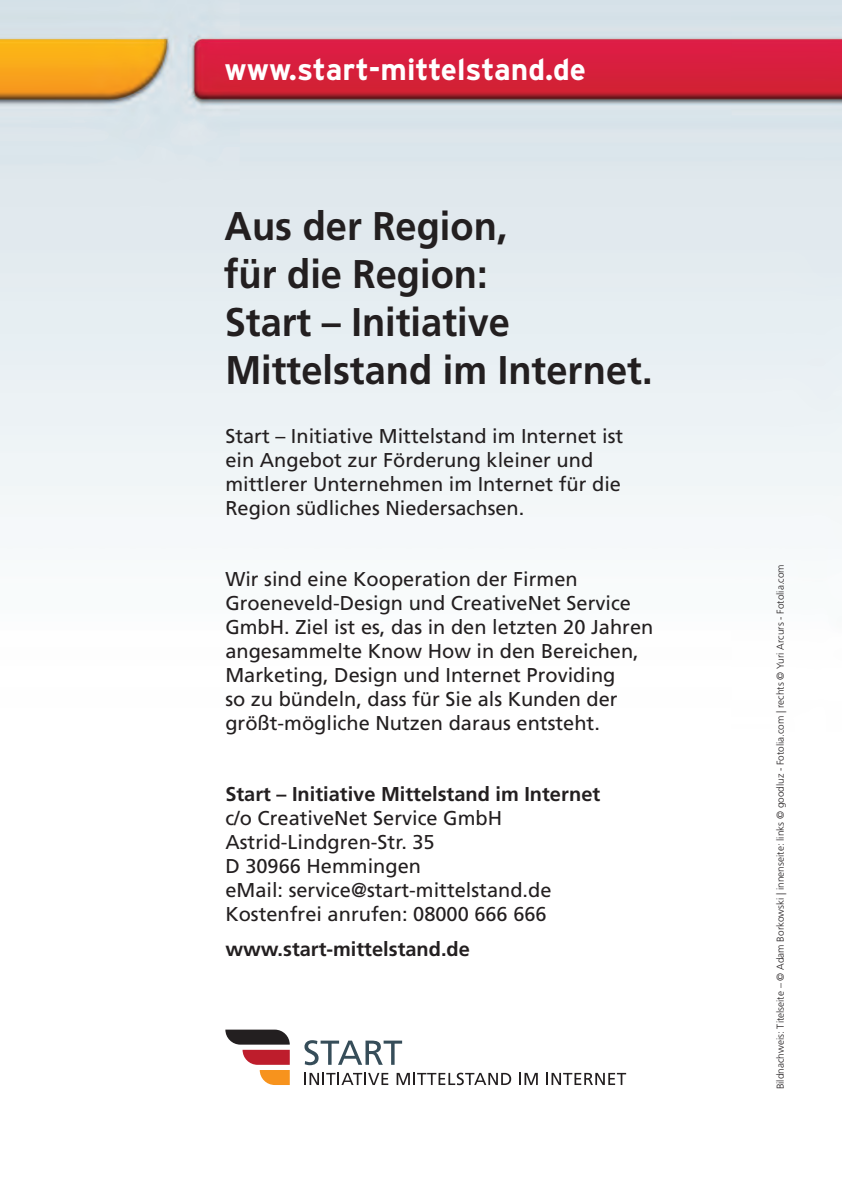
<style>
.page{position:relative;width:842px;height:1191px;background:#fff}
.page>*{position:absolute;margin:0;border:0;box-sizing:border-box;transform-origin:0 0}
.t1{font:700 40px/48px "Frutiger";color:#231f20;scale:.95 1}
.t2{font:700 30px "Interstate";color:#fff}
.t3{font:20px/24px "Frutiger";color:#231f20}
.t4{font:700 20px "Frutiger";color:#231f20}
.t5{font:300 10px "Frutiger";color:#231f20}
</style>
<div class="page">
<img style="left:0;top:0;width:842px;height:1086px">
<svg style="left:304px;top:1040px;width:98px;height:25px"></svg>
<svg style="left:304px;top:1072px;width:84px;height:13px"></svg>
<svg style="left:397px;top:1072px;width:114px;height:13px"></svg>
<svg style="left:519px;top:1072px;width:19px;height:13px"></svg>
<svg style="left:546px;top:1072px;width:80px;height:13px"></svg>
<svg style="left:260px;top:1070px;width:30px;height:15px"></svg>
<svg style="left:225px;top:1029px;width:65px;height:35px"></svg>
<h2 class="t2" style="left:225px;top:52px;width:363px">www.start-mittelstand.de</h2>
<h1 class="t1" style="left:224px;top:202px;width:453px">Aus der Region,<br>für die Region:<br>Start – Initiative<br>Mittelstand im Internet.</h1>
<p class="t3" style="left:225px;top:424px;width:399px">Start – Initiative Mittelstand im Internet ist ein Angebot zur Förderung kleiner und mittlerer Unternehmen im Internet für die Region südliches Niedersachsen.</p>
<p class="t3" style="left:225px;top:567px;width:429px">Wir sind eine Kooperation der Firmen Groeneveld-Design und CreativeNet Service GmbH. Ziel ist es, das in den letzten 20 -Jahren angesammelte Know How in den Bereichen, Marketing, Design und Internet Providing<br>so zu bündeln, dass für Sie als Kunden der größt-mögliche Nutzen daraus entsteht.</p>
<p class="t4" style="left:225px;top:782px;width:376px">Start – Initiative Mittelstand im Internet</p>
<p class="t3" style="left:225px;top:806px;width:328px">c/o CreativeNet Service GmbH<br>Astrid-Lindgren-Str. 35<br>D 30966 Hemmingen<br>eMail: service@start-mittelstand.de<br>Kostenfrei anrufen: 08000 666 666</p>
<p class="t4" style="left:225px;top:937px;width:246px">www.start-mittelstand.de</p>
<p class="t5" style="left:775px;top:1089px;width:526px;rotate:-90deg">Bildnachweis: Titelseite – © Adam Borkowski | innenseite: links © goodluz - Fotolia.com | rechts © Yuri Arcurs - Fotolia.com</p>
</div>
